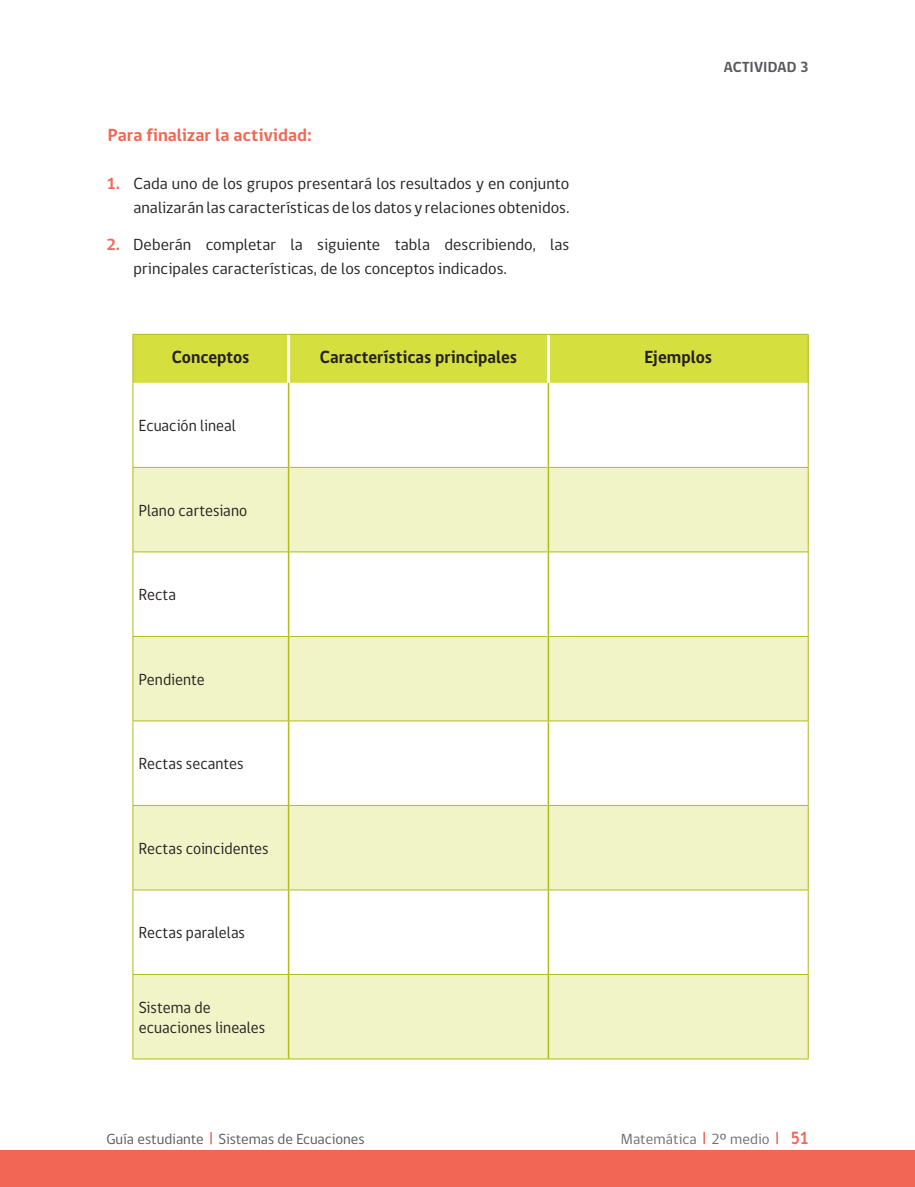
<style>
.page{position:relative;width:915px;height:1187px;background:#fff}
.page>*{position:absolute;margin:0;border:0;box-sizing:border-box;transform-origin:0 0}
.t1{font:700 18px "gob CL";color:#231f20;scale:.95 1}
.texto_gral_2_columna{font:700 18px "gob CL";color:#f26655}
.punteo_numero_letra{font:16.5px/24px "gob CL";letter-spacing:.005em;color:#231f20;text-align:right}
.punteo_numero_letra-2{font:16.5px/19.8px "gob CL";letter-spacing:.005em;color:#231f20;scale:.95 1}
.t2{font:15px "gob CL";color:#57585a}
.t3{font:15px "gob CL";letter-spacing:.005em;color:#6c6d70}
.titulos{font:700 15px "gob CL";letter-spacing:.005em;color:#57585a}
.s1{font-weight:700;color:#f26655}
.s2{font-weight:700;font-size:18px;color:#f26655}
</style>
<div class="page">
<hr style="left:0;top:1149px;width:1px;height:37px;background:#f26655">
<div style="left:0;top:1150px;width:914px;height:36px;background:#f26655"></div>
<svg style="left:210px;top:1132px;width:2px;height:12px"></svg>
<div style="left:133px;top:335px;width:674px;height:48px;background:#d5df3e"></div>
<svg style="left:133px;top:468px;width:674px;height:590px;fill:#f0f4c6"></svg>
<hr style="left:132px;top:467px;width:156px;height:1px;background:#b0bb1d">
<hr style="left:289px;top:467px;width:258px;height:1px;background:#b0bb1d">
<hr style="left:549px;top:467px;width:259px;height:1px;background:#b0bb1d">
<hr style="left:132px;top:551px;width:156px;height:1px;background:#b0bb1d">
<hr style="left:289px;top:551px;width:258px;height:1px;background:#b0bb1d">
<hr style="left:549px;top:551px;width:259px;height:1px;background:#b0bb1d">
<hr style="left:132px;top:636px;width:156px;height:1px;background:#b0bb1d">
<hr style="left:289px;top:636px;width:258px;height:1px;background:#b0bb1d">
<hr style="left:549px;top:636px;width:259px;height:1px;background:#b0bb1d">
<hr style="left:288px;top:383px;width:1px;height:84px;background:#b0bb1d">
<hr style="left:547px;top:383px;width:2px;height:84px;background:#b0bb1d">
<hr style="left:288px;top:467px;width:1px;height:85px;background:#b0bb1d">
<hr style="left:547px;top:467px;width:2px;height:85px;background:#b0bb1d">
<hr style="left:288px;top:552px;width:1px;height:84px;background:#b0bb1d">
<hr style="left:547px;top:552px;width:2px;height:84px;background:#b0bb1d">
<hr style="left:288px;top:636px;width:1px;height:84px;background:#b0bb1d">
<hr style="left:547px;top:636px;width:2px;height:84px;background:#b0bb1d">
<hr style="left:288px;top:721px;width:1px;height:84px;background:#b0bb1d">
<hr style="left:547px;top:721px;width:2px;height:84px;background:#b0bb1d">
<hr style="left:288px;top:805px;width:1px;height:84px;background:#b0bb1d">
<hr style="left:547px;top:805px;width:2px;height:84px;background:#b0bb1d">
<hr style="left:288px;top:890px;width:1px;height:84px;background:#b0bb1d">
<hr style="left:547px;top:890px;width:2px;height:84px;background:#b0bb1d">
<hr style="left:288px;top:974px;width:1px;height:84px;background:#b0bb1d">
<hr style="left:547px;top:974px;width:2px;height:84px;background:#b0bb1d">
<hr style="left:132px;top:720px;width:156px;height:1px;background:#b0bb1d">
<hr style="left:288px;top:720px;width:260px;height:1px;background:#b0bb1d">
<hr style="left:548px;top:720px;width:260px;height:1px;background:#b0bb1d">
<hr style="left:132px;top:805px;width:156px;height:1px;background:#b0bb1d">
<hr style="left:288px;top:805px;width:260px;height:1px;background:#b0bb1d">
<hr style="left:548px;top:805px;width:260px;height:1px;background:#b0bb1d">
<hr style="left:132px;top:889px;width:156px;height:1px;background:#b0bb1d">
<hr style="left:288px;top:889px;width:260px;height:1px;background:#b0bb1d">
<hr style="left:548px;top:889px;width:260px;height:1px;background:#b0bb1d">
<hr style="left:132px;top:974px;width:156px;height:1px;background:#b0bb1d">
<hr style="left:288px;top:974px;width:260px;height:1px;background:#b0bb1d">
<hr style="left:548px;top:974px;width:260px;height:1px;background:#b0bb1d">
<hr style="left:287px;top:335px;width:3px;height:48px;background:#fff">
<hr style="left:546px;top:335px;width:3px;height:48px;background:#fff">
<hr style="left:132px;top:334px;width:156px;height:1px;background:#b0bb1d">
<hr style="left:132px;top:335px;width:1px;height:48px;background:#b0bb1d">
<hr style="left:288px;top:334px;width:260px;height:1px;background:#b0bb1d">
<hr style="left:548px;top:334px;width:260px;height:1px;background:#b0bb1d">
<hr style="left:807px;top:335px;width:1px;height:48px;background:#b0bb1d">
<hr style="left:132px;top:383px;width:1px;height:84px;background:#b0bb1d">
<hr style="left:807px;top:383px;width:1px;height:84px;background:#b0bb1d">
<hr style="left:132px;top:468px;width:1px;height:83px;background:#b0bb1d">
<hr style="left:807px;top:468px;width:1px;height:83px;background:#b0bb1d">
<hr style="left:132px;top:552px;width:1px;height:84px;background:#b0bb1d">
<hr style="left:807px;top:552px;width:1px;height:84px;background:#b0bb1d">
<hr style="left:132px;top:636px;width:1px;height:84px;background:#b0bb1d">
<hr style="left:807px;top:636px;width:1px;height:84px;background:#b0bb1d">
<hr style="left:132px;top:721px;width:1px;height:84px;background:#b0bb1d">
<hr style="left:807px;top:721px;width:1px;height:84px;background:#b0bb1d">
<hr style="left:132px;top:805px;width:1px;height:84px;background:#b0bb1d">
<hr style="left:807px;top:805px;width:1px;height:84px;background:#b0bb1d">
<hr style="left:132px;top:890px;width:1px;height:84px;background:#b0bb1d">
<hr style="left:807px;top:890px;width:1px;height:84px;background:#b0bb1d">
<hr style="left:132px;top:974px;width:1px;height:84px;background:#b0bb1d">
<hr style="left:807px;top:974px;width:1px;height:84px;background:#b0bb1d">
<hr style="left:132px;top:1058px;width:156px;height:1px;background:#b0bb1d">
<hr style="left:288px;top:1058px;width:260px;height:1px;background:#b0bb1d">
<hr style="left:548px;top:1058px;width:260px;height:1px;background:#b0bb1d">
<p class="texto_gral_2_columna" style="left:108px;top:123px;width:205px">Para finalizar la actividad:</p>
<p class="punteo_numero_letra" style="left:106px;top:172px;width:464px"><span class="s1">1.</span> Cada uno de los grupos presentará los resultados y en conjunto analizarán las características de los datos y relaciones obtenidos.</p>
<p class="punteo_numero_letra" style="left:133px;top:233px;width:437px;text-align:left;text-indent:-27px"><span class="s1">2.</span> Deberán completar la siguiente tabla describiendo, las principales características, de los conceptos indicados.</p>
<p class="titulos" style="left:723px;top:57px;width:86px">ACTIVIDAD 3</p>
<p class="t1" style="left:172px;top:345px;width:83px">Conceptos</p>
<p class="t1" style="left:319px;top:345px;width:209px">Características principales</p>
<p class="t1" style="left:644px;top:345px;width:73px">Ejemplos</p>
<p class="punteo_numero_letra-2" style="left:139px;top:416px;width:103px">Ecuación lineal</p>
<p class="punteo_numero_letra-2" style="left:139px;top:501px;width:115px">Plano cartesiano</p>
<p class="punteo_numero_letra-2" style="left:139px;top:585px;width:41px">Recta</p>
<p class="punteo_numero_letra-2" style="left:139px;top:669px;width:71px">Pendiente</p>
<p class="punteo_numero_letra-2" style="left:139px;top:754px;width:111px">Rectas secantes</p>
<p class="punteo_numero_letra-2" style="left:139px;top:838px;width:138px">Rectas coincidentes</p>
<p class="punteo_numero_letra-2" style="left:139px;top:923px;width:113px">Rectas paralelas</p>
<p class="punteo_numero_letra-2" style="left:139px;top:997px;width:134px">Sistema de ecuaciones lineales</p>
<p class="t2" style="left:106px;top:1128px;width:260px">Guía estudiante Sistemas de Ecuaciones</p>
<p class="t3" style="left:620px;top:1128px;width:189px">Matemática 2º medio <span class="s2">51</span></p>
</div>
